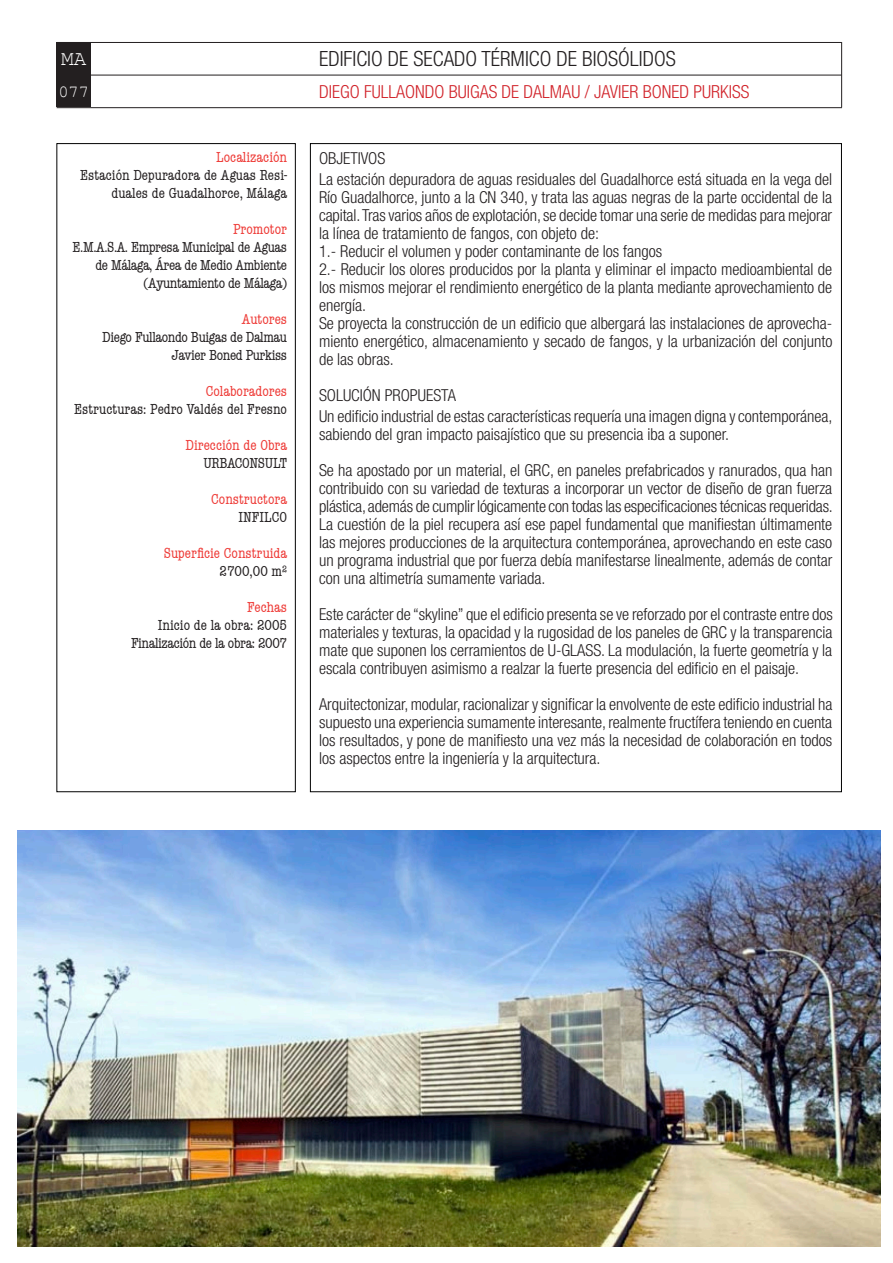
<style>
.page{position:relative;width:893px;height:1263px;background:#fff}
.page>*{position:absolute;margin:0;border:0;box-sizing:border-box;transform-origin:0 0}
.t1{font:300 condensed 21px "Helvetica Neue LT Std";color:#231f20}
.t2{font:21px "Courier New";color:#fff}
.t3{font:300 condensed 18px "Helvetica Neue LT Std";color:#d1232a}
.t4{font:16.95px "Courier New";color:#fff}
.t5{font:300 condensed 16.5px/18px "Helvetica Neue LT Std";color:#231f20;text-align:justify}
.t6{font:condensed 15px/18px "American Typewriter";letter-spacing:-.025em;color:#231f20;text-align:right}
.t7{font:condensed 15px/18px "American Typewriter";color:#231f20;text-align:right}
.t8{font:condensed 15px "American Typewriter";color:#ee3b37}
</style>
<div class="page">
<div style="left:57px;top:143px;width:239px;height:649px;border:1px solid #000"></div>
<hr style="left:57px;top:107px;width:785px;height:1px;background:#231f20">
<hr style="left:57px;top:42px;width:785px;height:1px;background:#231f20">
<div style="left:57px;top:43px;width:34px;height:64px;background:#231f20"></div>
<hr style="left:57px;top:75px;width:785px;height:1px;background:#231f20">
<hr style="left:841px;top:42px;width:1px;height:65px;background:#231f20">
<img style="left:17px;top:831px;width:863px;height:416px">
<p class="t2" style="left:61px;top:46px;width:27px">MA</p>
<p class="t1" style="left:319px;top:47px;width:358px">EDIFICIO DE SECADO TÉRMICO DE BIOSÓLIDOS</p>
<p class="t3" style="left:319px;top:81px;width:432px">DIEGO FULLAONDO BUIGAS DE DALMAU / JAVIER BONED PURKISS</p>
<p class="t4" style="left:58px;top:81px;width:32px">077</p>
<p class="t8" style="left:216px;top:146px;width:72px">Localización</p>
<p class="t7" style="left:80px;top:166px;width:208px">Estación Depuradora de Aguas Resi&shy;duales de Guadalhorce, Málaga</p>
<p class="t8" style="left:233px;top:218px;width:55px">Promotor</p>
<p class="t6" style="left:73px;top:238px;width:216px">E.M.A.S.A. Empresa Municipal de Aguas de Málaga, Área de Medio Ambiente (Ayuntamiento de Málaga)</p>
<p class="t8" style="left:242px;top:308px;width:47px">Autores</p>
<p class="t6" style="left:102px;top:328px;width:186px">Diego Fullaondo Buigas de Dalmau<br>Javier Boned Purkiss</p>
<p class="t8" style="left:206px;top:380px;width:83px">Colaboradores</p>
<p class="t7" style="left:74px;top:400px;width:214px">Estructuras: Pedro Valdés del Fresno</p>
<p class="t8" style="left:186px;top:434px;width:103px">Dirección de Obra</p>
<p class="t6" style="left:203px;top:454px;width:85px">URBACONSULT</p>
<p class="t8" style="left:211px;top:488px;width:77px">Constructora</p>
<p class="t7" style="left:238px;top:508px;width:50px">INFILCO</p>
<p class="t8" style="left:164px;top:542px;width:125px">Superficie Construida</p>
<p class="t6" style="left:220px;top:562px;width:69px">2700,00 m²</p>
<p class="t8" style="left:247px;top:596px;width:41px">Fechas</p>
<p class="t7" style="left:158px;top:616px;width:131px">Inicio de la obra: 2005</p>
<p class="t6" style="left:131px;top:634px;width:157px">Finalización de la obra: 2007</p>
<p class="t5" style="left:319px;top:149px;width:68px">OBJETIVOS</p>
<p class="t5" style="left:319px;top:170px;width:515px">La estación depuradora de aguas residuales del Guadalhorce está situada en la vega del Río Guadalhorce, junto a la CN 340, y trata las aguas negras de la parte occidental de la capital. Tras varios años de explotación, se decide tomar una serie de medidas para mejorar la línea de tratamiento de fangos, con objeto de:</p>
<p class="t5" style="left:319px;top:242px;width:345px">1.- Reducir el volumen y poder contaminante de los fangos</p>
<p class="t5" style="left:319px;top:260px;width:515px">2.- Reducir los olores producidos por la planta y eliminar el impacto medioambiental de los mismos mejorar el rendimiento energético de la planta mediante aprovechamiento de energía.</p>
<p class="t5" style="left:319px;top:314px;width:515px">Se proyecta la construcción de un edificio que albergará las instalaciones de aprovecha&shy;miento energético, almacenamiento y secado de fangos, y la urbanización del conjunto de las obras.</p>
<p class="t5" style="left:319px;top:386px;width:138px">SOLUCIÓN PROPUESTA</p>
<p class="t5" style="left:319px;top:407px;width:515px">Un edificio industrial de estas características requería una imagen digna y contemporánea, sabiendo del gran impacto paisajístico que su presencia iba a suponer.</p>
<p class="t5" style="left:319px;top:461px;width:515px">Se ha apostado por un material, el GRC, en paneles prefabricados y ranurados, qua han contribuido con su variedad de texturas a incorporar un vector de diseño de gran fuerza plástica, además de cumplir lógicamente con todas las especificaciones técnicas requeridas.</p>
<p class="t5" style="left:319px;top:515px;width:515px">La cuestión de la piel recupera así ese papel fundamental que manifiestan últimamente las mejores producciones de la arquitectura contemporánea, aprovechando en este caso un programa industrial que por fuerza debía manifestarse linealmente, además de contar con una altimetría sumamente variada.</p>
<p class="t5" style="left:319px;top:605px;width:515px">Este carácter de “skyline” que el edificio presenta se ve reforzado por el contraste entre dos materiales y texturas, la opacidad y la rugosidad de los paneles de GRC y la transparencia mate que suponen los cerramientos de U-GLASS. La modulación, la fuerte geometría y la escala contribuyen asimismo a realzar la fuerte presencia del edificio en el paisaje.</p>
<p class="t5" style="left:319px;top:695px;width:515px">Arquitectonizar, modular, racionalizar y significar la envolvente de este edificio industrial ha supuesto una experiencia sumamente interesante, realmente fructífera teniendo en cuenta los resultados, y pone de manifiesto una vez más la necesidad de colaboración en todos los aspectos entre la ingeniería y la arquitectura.</p>
</div>
